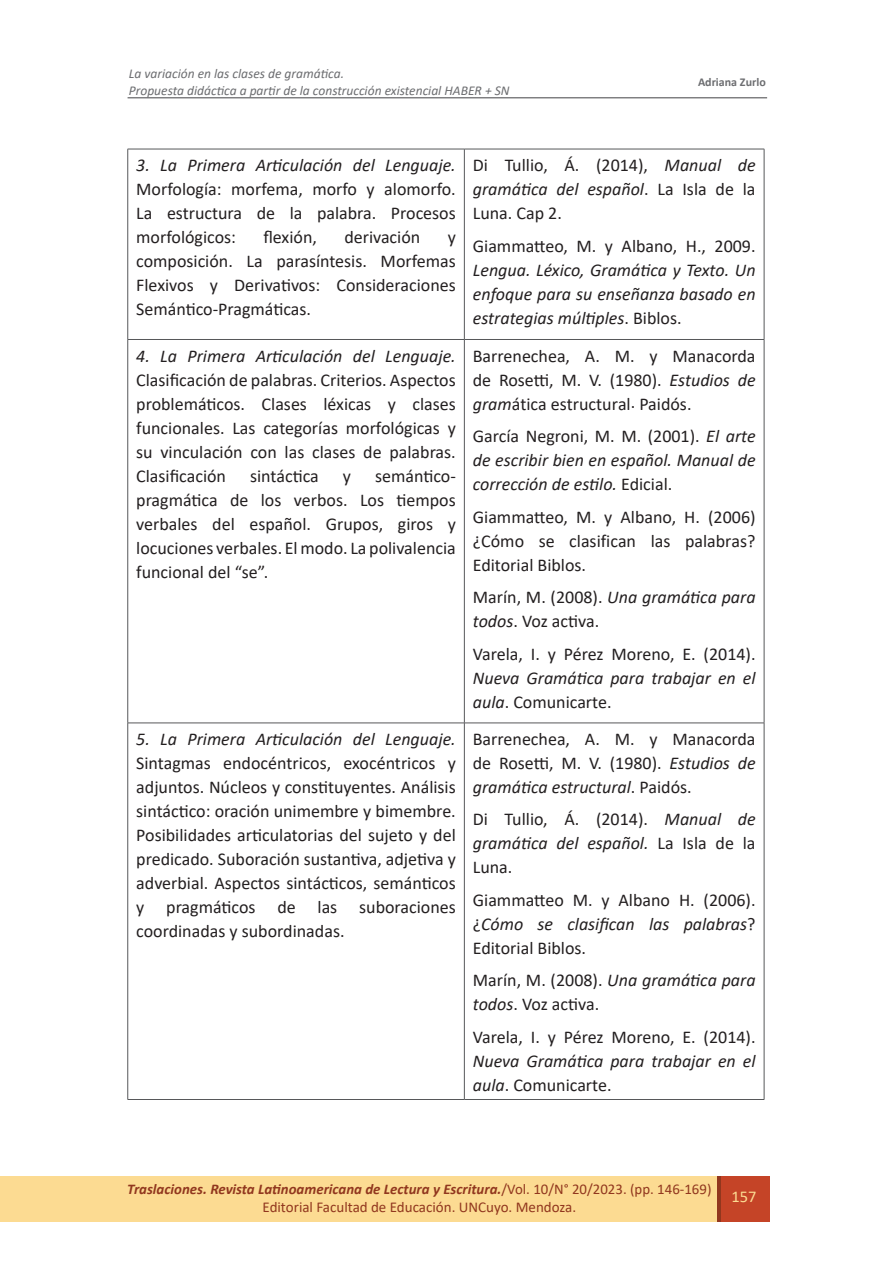
<style>
.page{position:relative;width:893px;height:1263px;background:#fff}
.page>*{position:absolute;margin:0;border:0;box-sizing:border-box;transform-origin:0 0}
.t1{font:18px/24px "Calibri";color:#231f20;text-align:justify}
.t2{font:italic 18px/24px "Calibri";color:#231f20;text-align:justify}
.t3{font:16.5px "Calibri";color:#fcdb92}
.t4{font:15px "Calibri";color:#91371e}
.t5{font:italic 700 14.85px "Calibri";color:#91371e}
.Título_Principal{font:italic 13.5px "Calibri";color:#6c6d70}
.t6{font:700 12px "Calibri";color:#6c6d70}
.s1{font-style:italic}
.s2{font-style:normal}
.s3{font-weight:400;font-style:normal}
</style>
<div class="page">
<div style="left:718px;top:1176px;width:52px;height:46px;background:#c54427"></div>
<div style="left:0;top:1176px;width:719px;height:46px;background:#fcdb92"></div>
<hr style="left:718px;top:1176px;width:3px;height:46px;background:#91371e">
<hr style="left:128px;top:97px;width:639px;height:1px;background:#57585a">
<hr style="left:127px;top:149px;width:1px;height:190px;background:#57585a">
<hr style="left:464px;top:149px;width:1px;height:190px;background:#57585a">
<hr style="left:764px;top:149px;width:1px;height:190px;background:#57585a">
<hr style="left:128px;top:339px;width:336px;height:1px;background:#57585a">
<hr style="left:127px;top:340px;width:1px;height:383px;background:#57585a">
<hr style="left:464px;top:339px;width:300px;height:1px;background:#57585a">
<hr style="left:464px;top:340px;width:1px;height:383px;background:#57585a">
<hr style="left:764px;top:340px;width:1px;height:383px;background:#57585a">
<hr style="left:128px;top:723px;width:336px;height:1px;background:#57585a">
<hr style="left:127px;top:723px;width:1px;height:376px;background:#57585a">
<hr style="left:464px;top:723px;width:300px;height:1px;background:#57585a">
<hr style="left:464px;top:723px;width:1px;height:376px;background:#57585a">
<hr style="left:764px;top:723px;width:1px;height:376px;background:#57585a">
<hr style="left:128px;top:1099px;width:336px;height:1px;background:#57585a">
<hr style="left:464px;top:1099px;width:300px;height:1px;background:#57585a">
<hr style="left:128px;top:149px;width:336px;height:1px;background:#57585a">
<hr style="left:464px;top:149px;width:300px;height:1px;background:#57585a">
<p class="Título_Principal" style="left:129px;top:65px;width:217px">La variación en las clases de gramática.</p>
<p class="Título_Principal" style="left:129px;top:81px;width:382px">Propuesta didáctica a partir de la construcción existencial HABER + SN</p>
<p class="t6" style="left:698px;top:73px;width:69px">Adriana Zurlo</p>
<p class="t1" style="left:136px;top:153px;width:321px"><span class="s1">3. La Primera Articulación del Lenguaje.<br></span>Morfología: morfema, morfo y alomorfo.<br>La estructura de la palabra. Procesos morfológicos:</p>
<p class="t1" style="left:263px;top:225px;width:55px">flexión,</p>
<p class="t1" style="left:344px;top:225px;width:77px">derivación</p>
<p class="t1" style="left:136px;top:225px;width:321px;text-indent:311px">y composición. La parasíntesis. Morfemas Flexivos y Derivativos: Consideraciones Semántico-Pragmáticas.</p>
<p class="t1" style="left:136px;top:343px;width:321px"><span class="s1">4. La Primera Articulación del Lenguaje.<br></span>Clasificación de palabras. Criterios. Aspectos problemáticos. Clases léxicas y clases funcionales. Las categorías morfológicas y su vinculación con las clases de palabras.<br>Clasificación</p>
<p class="t1" style="left:136px;top:463px;width:321px;text-indent:239px">semántico&shy;pragmática de los verbos. Los tiempos verbales del español. Grupos, giros y locuciones verbales. El modo. La polivalencia funcional del “se”.</p>
<p class="t1" style="left:250px;top:463px;width:70px">sintáctica</p>
<p class="t1" style="left:343px;top:463px;width:10px">y</p>
<p class="t1" style="left:473px;top:153px;width:284px">Di Tullio, Á. (2014), <span class="s1">Manual de gramática del español</span>. La Isla de la Luna. Cap 2.</p>
<p class="t2" style="left:473px;top:233px;width:284px"><span class="s2">Giammatteo, M. y Albano, H., 2009.<br></span>Lengua. Léxico, Gramática y Texto. Un enfoque para su enseñanza basado en estrategias múltiples<span class="s2">. Biblos.</span></p>
<p class="t1" style="left:473px;top:343px;width:284px">Barrenechea, A. M. y Manacorda de Rosetti, M. V. (1980). <span class="s1">Estudios de gram</span>ática estructural. Paidós.</p>
<p class="t2" style="left:473px;top:423px;width:284px"><span class="s2">García Negroni, M. M. (2001).</span> El arte de escribir bien en español. Manual de corrección de estilo. <span class="s2">Edicial.</span></p>
<p class="t1" style="left:473px;top:504px;width:284px">Giammatteo, M. y Albano, H. (2006) ¿Cómo se clasifican las palabras?<br>Editorial Biblos.</p>
<p class="t1" style="left:473px;top:585px;width:284px">Marín, M. (2008). <span class="s1">Una gramática para todos</span>. Voz activa.</p>
<p class="t1" style="left:473px;top:641px;width:284px">Varela, I. y Pérez Moreno, E. (2014).<br><span class="s1">Nueva Gramática para trabajar en el aula</span>. Comunicarte.</p>
<p class="t1" style="left:136px;top:726px;width:321px"><span class="s1">5. La Primera Articulación del Lenguaje.<br></span>Sintagmas endocéntricos, exocéntricos y adjuntos. Núcleos y constituyentes. Análisis sintáctico: oración unimembre y bimembre.<br>Posibilidades articulatorias del sujeto y del predicado. Suboración sustantiva, adjetiva y adverbial. Aspectos sintácticos, semánticos y pragmáticos de las suboraciones coordinadas y subordinadas.</p>
<p class="t1" style="left:473px;top:726px;width:284px">Barrenechea, A. M. y Manacorda de Rosetti, M. V. (1980). <span class="s1">Estudios de gramática estructural</span>. Paidós.</p>
<p class="t1" style="left:473px;top:807px;width:284px">Di Tullio, Á. (2014). <span class="s1">Manual de gramática del español.</span> La Isla de la Luna.</p>
<p class="t1" style="left:473px;top:887px;width:284px">Giammatteo M. y Albano H. (2006). ¿<span class="s1">Cómo se clasifican las palabras</span>?<br>Editorial Biblos.</p>
<p class="t1" style="left:473px;top:968px;width:284px">Marín, M. (2008). <span class="s1">Una gramática para todos</span>. Voz activa.</p>
<p class="t1" style="left:473px;top:1024px;width:284px">Varela, I. y Pérez Moreno, E. (2014).<br><span class="s1">Nueva Gramática para trabajar en el aula</span>. Comunicarte.</p>
<p class="t5" style="left:127px;top:1179px;width:586px">Traslaciones. Revista Latinoamericana de Lectura y Escritura.<span class="s3">/Vol. 10/N° 20/2023. (pp. 146-169)</span></p>
<p class="t4" style="left:263px;top:1197px;width:315px">Editorial Facultad de Educación. UNCuyo. Mendoza.</p>
<p class="t3" style="left:731px;top:1185px;width:27px">157</p>
</div>
